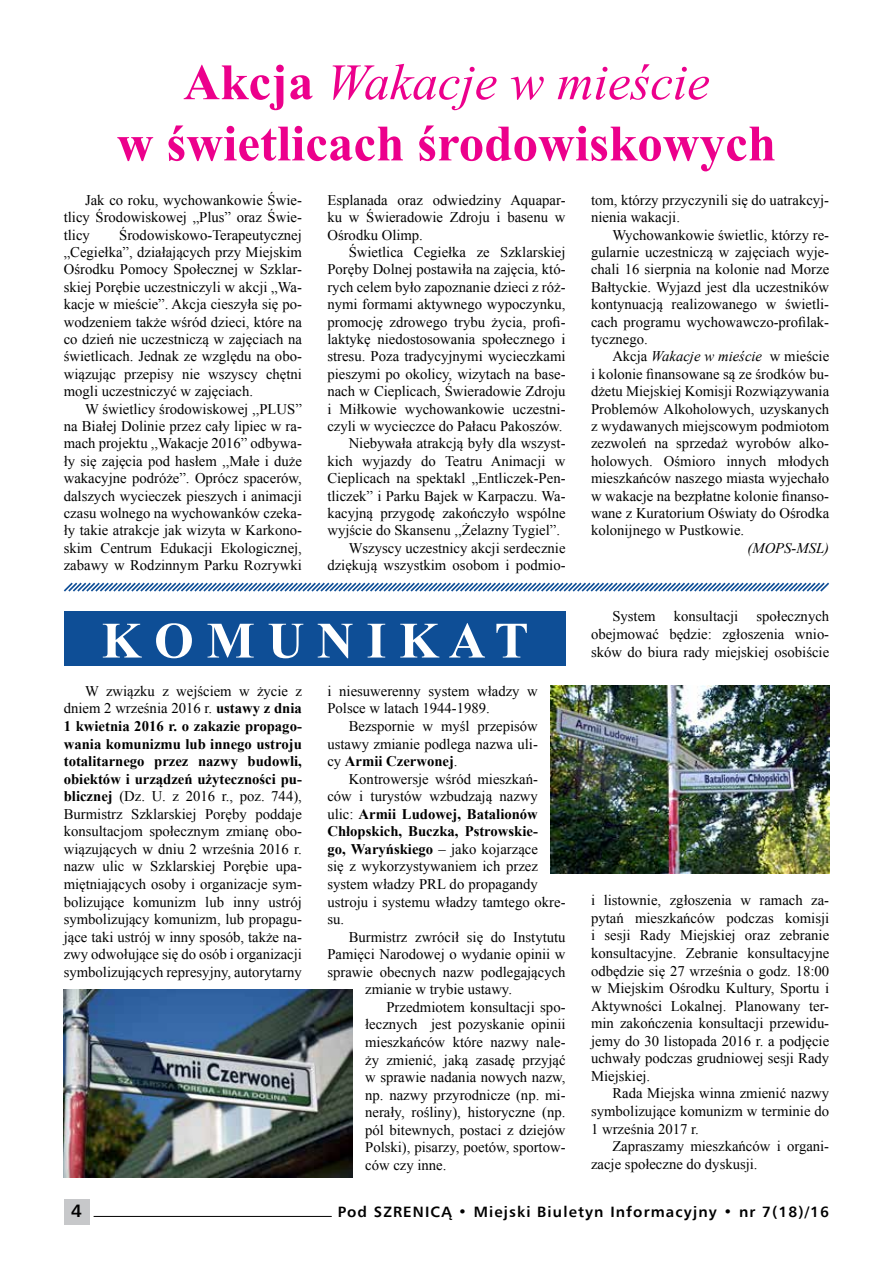
<style>
.page{position:relative;width:893px;height:1263px;background:#fff}
.page>*{position:absolute;margin:0;border:0;box-sizing:border-box;transform-origin:0 0}
.t1{font:700 51px/61.2px "Times New Roman";color:#ec008c;text-align:center}
.t2{font:700 51px "Times New Roman";color:#fff}
.t3{font:700 18px "Humnst 777 EU";color:#000}
.t4{font:700 15px "Humnst 777 EU";letter-spacing:.075em;color:#000}
.t5{font:14.7px/17.5px "Times New Roman";color:#000;text-align:justify}
.t6{font:italic 14.7px "Times New Roman";color:#000}
.s1{font-weight:400;font-style:italic}
.s2{font-style:italic}
.s3{font-weight:700}
</style>
<div class="page">
<div style="left:64px;top:1199px;width:25px;height:26px;background:#c7c8ca"></div>
<hr style="left:94px;top:1216px;width:238px;height:1px;background:#000">
<svg style="left:63px;top:582px;width:767px;height:10px"></svg>
<img style="left:64px;top:990px;width:288px;height:188px">
<img style="left:551px;top:686px;width:278px;height:188px">
<div style="left:64px;top:611px;width:502px;height:54px;background:#0e4e96"></div>
<h1 class="t1" style="left:117px;top:50px;width:661px">Akcja <span class="s1">Wakacje w mieście<br></span>w świetlicach środowiskowych</h1>
<p class="t5" style="left:64px;top:191px;width:240px;text-indent:21px">Jak co roku, wychowankowie Świe&shy;tlicy Środowiskowej „Plus” oraz Świe&shy;tlicy</p>
<p class="t5" style="left:591px;top:191px;width:240px">tom, którzy przyczynili się do uatrakcyj&shy;nienia wakacji.</p>
<p class="t5" style="left:591px;top:226px;width:240px;text-indent:21px">Wychowankowie świetlic, którzy re&shy;gularnie uczestniczą w zajęciach wyje&shy;chali 16 sierpnia na kolonie nad Morze Bałtyckie. Wyjazd jest dla uczestników kontynuacją realizowanego w świetli&shy;cach programu wychowawczo-profilak&shy;tycznego.</p>
<p class="t5" style="left:591px;top:347px;width:240px;text-indent:21px">Akcja <span class="s2">Wakacje w mieście</span> w mieście i kolonie finansowane są ze środków bu&shy;dżetu Miejskiej Komisji Rozwiązywania Problemów Alkoholowych, uzyskanych z wydawanych miejscowym podmiotom zezwoleń na sprzedaż wyrobów alko&shy;holowych. Ośmioro innych młodych mieszkańców naszego miasta wyjechało w wakacje na bezpłatne kolonie finanso&shy;wane z Kuratorium Oświaty do Ośrodka kolonijnego w Pustkowie.</p>
<p class="t6" style="left:747px;top:538px;width:83px">(MOPS-MSL)</p>
<p class="t5" style="left:327px;top:191px;width:240px">Esplanada oraz odwiedziny Aquapar&shy;ku w Świeradowie Zdroju i basenu w Ośrodku Olimp.</p>
<p class="t5" style="left:349px;top:243px;width:218px">Świetlica Cegiełka ze Szklarskiej</p>
<p class="t5" style="left:327px;top:260px;width:240px">Poręby Dolnej postawiła na zajęcia, któ-</p>
<p class="t5" style="left:327px;top:278px;width:240px">rych celem było zapoznanie dzieci z róż-</p>
<p class="t5" style="left:327px;top:295px;width:240px">nymi formami aktywnego wypoczynku,</p>
<p class="t5" style="left:327px;top:313px;width:240px">promocję zdrowego trybu życia, profi-</p>
<p class="t5" style="left:327px;top:330px;width:240px">laktykę niedostosowania społecznego i</p>
<p class="t5" style="left:327px;top:347px;width:240px">stresu. Poza tradycyjnymi wycieczkami</p>
<p class="t5" style="left:327px;top:365px;width:240px">pieszymi po okolicy, wizytach na base-</p>
<p class="t5" style="left:327px;top:382px;width:240px">nach w Cieplicach, Świeradowie Zdroju</p>
<p class="t5" style="left:327px;top:400px;width:240px">i Miłkowie wychowankowie uczestni-</p>
<p class="t5" style="left:327px;top:417px;width:236px">czyli w wycieczce do Pałacu Pakoszów.</p>
<p class="t5" style="left:349px;top:434px;width:218px">Niebywała atrakcją były dla wszyst-</p>
<p class="t5" style="left:327px;top:452px;width:240px">kich wyjazdy do Teatru Animacji w</p>
<p class="t5" style="left:327px;top:469px;width:240px">Cieplicach na spektakl „Entliczek-Pen-</p>
<p class="t5" style="left:327px;top:487px;width:240px">tliczek” i Parku Bajek w Karpaczu. Wa-</p>
<p class="t5" style="left:327px;top:504px;width:240px">kacyjną przygodę zakończyło wspólne</p>
<p class="t5" style="left:327px;top:521px;width:234px">wyjście do Skansenu ,,Żelazny Tygiel”.</p>
<p class="t5" style="left:349px;top:539px;width:218px">Wszyscy uczestnicy akcji serdecznie</p>
<p class="t5" style="left:327px;top:556px;width:240px">dziękują wszystkim osobom i podmio-</p>
<p class="t5" style="left:64px;top:226px;width:240px;text-indent:55px">Środowiskowo-Terapeutycznej „Cegiełka”, działających przy Miejskim Ośrodku Pomocy Społecznej w Szklar&shy;skiej Porębie uczestniczyli w akcji „Wa&shy;kacje w mieście”. Akcja cieszyła się po&shy;wodzeniem także wśród dzieci, które na co dzień nie uczestniczą w zajęciach na świetlicach. Jednak ze względu na obo&shy;wiązując przepisy nie wszyscy chętni mogli uczestniczyć w zajęciach.</p>
<p class="t5" style="left:64px;top:400px;width:240px;text-indent:21px">W świetlicy środowiskowej ,,PLUS” na Białej Dolinie przez cały lipiec w ra&shy;mach projektu ,,Wakacje 2016” odbywa&shy;ły się zajęcia pod hasłem ,,Małe i duże wakacyjne podróże”. Oprócz spacerów, dalszych wycieczek pieszych i animacji czasu wolnego na wychowanków czeka&shy;ły takie atrakcje jak wizyta w Karkono&shy;skim Centrum Edukacji Ekologicznej, zabawy w Rodzinnym Parku Rozrywki</p>
<h1 class="t2" style="left:102px;top:605px;width:428px">K O M U N I K A T</h1>
<p class="t5" style="left:327px;top:682px;width:212px">i niesuwerenny system władzy w<br>Polsce w latach 1944-1989.</p>
<p class="t5" style="left:327px;top:717px;width:212px;text-indent:21px">Bezspornie w myśl przepisów ustawy zmianie podlega nazwa uli&shy;cy <span class="s3">Armii Czerwonej</span>.</p>
<p class="t5" style="left:327px;top:770px;width:240px;text-align:left;text-indent:21px">Kontrowersje wśród mieszkań&shy;ców i turystów wzbudzają nazwy ulic: <span class="s3">Armii Ludowej, Batalionów<br>Chłopskich, Buczka, Pstrowskie-<br>go, Waryńskiego</span> – jako kojarzące<br>się z wykorzystywaniem ich przez system władzy PRL do propagandy ustroju i systemu władzy tamtego okre&shy;su.</p>
<p class="t5" style="left:349px;top:928px;width:218px">Burmistrz zwrócił się do Instytutu</p>
<p class="t5" style="left:327px;top:945px;width:240px">Pamięci Narodowej o wydanie opinii w</p>
<p class="t5" style="left:327px;top:963px;width:240px">sprawie obecnych nazw podlegających</p>
<p class="t5" style="left:365px;top:980px;width:148px">zmianie w trybie ustawy.</p>
<p class="t5" style="left:386px;top:998px;width:181px">Przedmiotem konsultacji spo-</p>
<p class="t5" style="left:365px;top:1015px;width:202px">łecznych jest pozyskanie opinii</p>
<p class="t5" style="left:365px;top:1033px;width:202px">mieszkańców które nazwy nale-</p>
<p class="t5" style="left:365px;top:1050px;width:202px">ży zmienić, jaką zasadę przyjąć</p>
<p class="t5" style="left:365px;top:1068px;width:202px">w sprawie nadania nowych nazw,</p>
<p class="t5" style="left:365px;top:1086px;width:202px">np. nazwy przyrodnicze (np. mi-</p>
<p class="t5" style="left:365px;top:1103px;width:202px">nerały, rośliny), historyczne (np.</p>
<p class="t5" style="left:365px;top:1121px;width:202px">pól bitewnych, postaci z dziejów</p>
<p class="t5" style="left:365px;top:1138px;width:202px">Polski), pisarzy, poetów, sportow-</p>
<p class="t5" style="left:365px;top:1156px;width:83px">ców czy inne.</p>
<p class="t5" style="left:64px;top:682px;width:240px;text-indent:21px">W związku z wejściem w życie z dniem 2 września 2016 r. <span class="s3">ustawy z dnia 1 kwietnia 2016 r. o zakazie propago&shy;wania komunizmu lub innego ustroju totalitarnego przez nazwy budowli, obiektów i urządzeń użyteczności pu&shy;blicznej</span> (Dz. U. z 2016 r., poz. 744), Burmistrz Szklarskiej Poręby poddaje konsultacjom społecznym zmianę obo&shy;wiązujących w dniu 2 września 2016 r. nazw ulic w Szklarskiej Porębie upa&shy;miętniających osoby i organizacje sym&shy;bolizujące komunizm lub inny ustrój symbolizujący komunizm, lub propagu&shy;jące taki ustrój w inny sposób, także na&shy;zwy odwołujące się do osób i organizacji symbolizujących represyjny, autorytarny</p>
<p class="t5" style="left:591px;top:607px;width:240px;text-indent:21px">System konsultacji społecznych obejmować będzie: zgłoszenia wnio&shy;sków do biura rady miejskiej osobiście</p>
<p class="t5" style="left:591px;top:891px;width:240px">i listownie, zgłoszenia w ramach za&shy;pytań mieszkańców podczas komisji i sesji Rady Miejskiej oraz zebranie konsultacyjne. Zebranie konsultacyjne odbędzie się 27 września o godz. 18:00 w Miejskim Ośrodku Kultury, Sportu i Aktywności Lokalnej. Planowany ter&shy;min zakończenia konsultacji przewidu&shy;jemy do 30 listopada 2016 r. a podjęcie uchwały podczas grudniowej sesji Rady Miejskiej.</p>
<p class="t5" style="left:591px;top:1084px;width:240px;text-indent:21px">Rada Miejska winna zmienić nazwy symbolizujące komunizm w terminie do 1 września 2017 r.</p>
<p class="t5" style="left:591px;top:1137px;width:240px;text-indent:21px">Zapraszamy mieszkańców i organi&shy;zacje społeczne do dyskusji.</p>
<p class="t3" style="left:71px;top:1199px;width:12px">4</p>
<p class="t4" style="left:338px;top:1202px;width:493px">Pod SZRENICĄ • Miejski Biuletyn Informacyjny • nr 7(18)/16</p>
</div>
